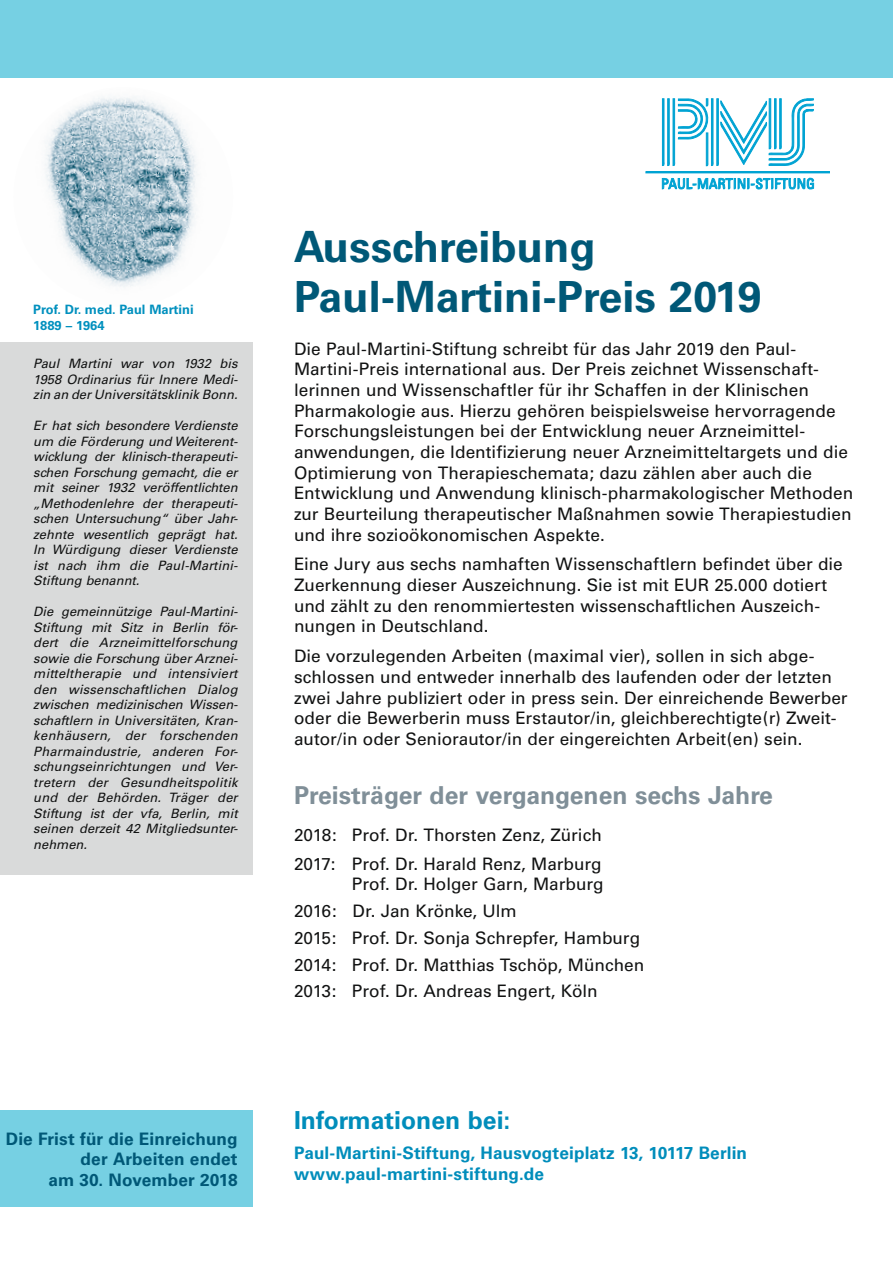
<style>
.page{position:relative;width:893px;height:1263px;background:#fff}
.page>*{position:absolute;margin:0;border:0;box-sizing:border-box;transform-origin:0 0}
.U0{font:700 43.05px/49.5px "Univers";color:#005877}
.U1{font:700 24.75px "Univers";color:#808f98}
.U1-2{font:700 24.75px "Univers";color:#008dbb}
.Text{font:17.25px/20.7px "Univers";color:#111212}
.Aufzählung1{font:17.25px "Univers";color:#111212}
.U1-3{font:700 17.25px/20.7px "Univers";letter-spacing:.005em;color:#008dbb}
.Text-2{font:700 17.25px/20.7px "Univers";letter-spacing:.005em;color:#005877;text-align:right}
.klein_block{font:italic 12.9px/15.5px "Univers";color:#111212;text-align:justify}
.klein_block-2{font:700 12.9px "Univers";color:#0090be}
</style>
<div class="page">
<img style="left:13px;top:87px;width:220px;height:220px;border-radius:110px">
<div style="left:0;top:0;width:893px;height:77px;background:#76d0e3"></div>
<svg style="left:662px;top:99px;width:152px;height:67px"></svg>
<div style="left:646px;top:172px;width:184px;height:1px;border:1px solid #00a3d3"></div>
<svg style="left:662px;top:178px;width:153px;height:11px"></svg>
<div style="left:0;top:343px;width:253px;height:532px;background:#d9dada"></div>
<div style="left:0;top:1110px;width:253px;height:97px;background:#76d0e3"></div>
<p class="klein_block-2" style="left:33px;top:302px;width:162px">Prof. Dr. med. Paul Martini</p>
<p class="klein_block-2" style="left:33px;top:318px;width:73px">1889 – 1964</p>
<p class="klein_block" style="left:33px;top:356px;width:206px">Paul Martini war von 1932 bis 1958 Ordinarius für Innere Medi&shy;zin an der Universitätsklinik Bonn.</p>
<p class="klein_block" style="left:33px;top:418px;width:206px">Er hat sich besondere Verdienste um die Förderung und Weiterent&shy;wicklung der klinisch-therapeuti&shy;schen Forschung gemacht, die er mit seiner 1932 veröffentlichten „Methodenlehre der therapeuti&shy;schen Untersuchung“ über Jahr&shy;zehnte wesentlich geprägt hat.<br>In Würdigung dieser Verdienste ist nach ihm die Paul-Martini-Stiftung benannt.</p>
<p class="klein_block" style="left:33px;top:604px;width:206px">Die gemeinnützige Paul-Martini-Stiftung mit Sitz in Berlin för&shy;dert die Arzneimittelforschung sowie die Forschung über Arznei&shy;mitteltherapie und intensiviert den wissenschaftlichen Dialog zwischen medizinischen Wissen&shy;schaftlern in Universitäten, Kran&shy;kenhäusern, der forschenden Pharmaindustrie, anderen For&shy;schungseinrichtungen und Ver&shy;tretern der Gesundheitspolitik und der Behörden. Träger der Stiftung ist der vfa, Berlin, mit seinen derzeit 42 Mitgliedsunter&shy;nehmen.</p>
<p class="Text-2" style="left:6px;top:1128px;width:233px">Die Frist für die Einreichung der Arbeiten endet<br>am 30. November 2018</p>
<p class="U0" style="left:294px;top:222px;width:469px">Ausschreibung<br>Paul-Martini-Preis 2019</p>
<p class="Text" style="left:294px;top:338px;width:561px">Die Paul-Martini-Stiftung schreibt für das Jahr 2019 den Paul-Martini-Preis international aus. Der Preis zeichnet Wissenschaft&shy;lerinnen und Wissenschaftler für ihr Schaffen in der Klinischen Pharmakologie aus. Hierzu gehören beispielsweise hervorragende Forschungsleistungen bei der Entwicklung neuer Arzneimittel&shy;anwendungen, die Identifizierung neuer Arzneimitteltargets und die Optimierung von Therapieschemata; dazu zählen aber auch die Entwicklung und Anwendung klinisch-pharmakologischer Methoden zur Beurteilung therapeutischer Maßnahmen sowie Therapiestudien und ihre sozioökonomischen Aspekte.</p>
<p class="Text" style="left:294px;top:554px;width:550px">Eine Jury aus sechs namhaften Wissenschaftlern befindet über die Zuerkennung dieser Auszeichnung. Sie ist mit EUR 25.000 dotiert und zählt zu den renommiertesten wissenschaftlichen Auszeich&shy;nungen in Deutschland.</p>
<p class="Text" style="left:294px;top:646px;width:555px">Die vorzulegenden Arbeiten (maximal vier), sollen in sich abge&shy;schlossen und entweder innerhalb des laufenden oder der letzten zwei Jahre publiziert oder in press sein. Der einreichende Bewerber oder die Bewerberin muss Erstautor/in, gleichberechtigte(r) Zweit&shy;autor/in oder Seniorautor/in der eingereichten Arbeit(en) sein.</p>
<p class="U1" style="left:294px;top:781px;width:480px">Preisträger der vergangenen sechs Jahre</p>
<p class="Aufzählung1" style="left:294px;top:824px;width:309px">2018: Prof. Dr. Thorsten Zenz, Zürich</p>
<p class="Aufzählung1" style="left:294px;top:853px;width:309px">2017: Prof. Dr. Harald Renz, Marburg</p>
<p class="Aufzählung1" style="left:352px;top:874px;width:253px">Prof. Dr. Holger Garn, Marburg</p>
<p class="Aufzählung1" style="left:294px;top:901px;width:224px">2016: Dr. Jan Krönke, Ulm</p>
<p class="Aufzählung1" style="left:294px;top:927px;width:348px">2015: Prof. Dr. Sonja Schrepfer, Hamburg</p>
<p class="Aufzählung1" style="left:294px;top:954px;width:352px">2014: Prof. Dr. Matthias Tschöp, München</p>
<p class="Aufzählung1" style="left:294px;top:981px;width:305px">2013: Prof. Dr. Andreas Engert, Köln</p>
<p class="U1-2" style="left:294px;top:1105px;width:218px">Informationen bei:</p>
<p class="U1-3" style="left:294px;top:1143px;width:455px">Paul-Martini-Stiftung, Hausvogteiplatz 13, 10117 Berlin www.paul-martini-stiftung.de</p>
</div>
